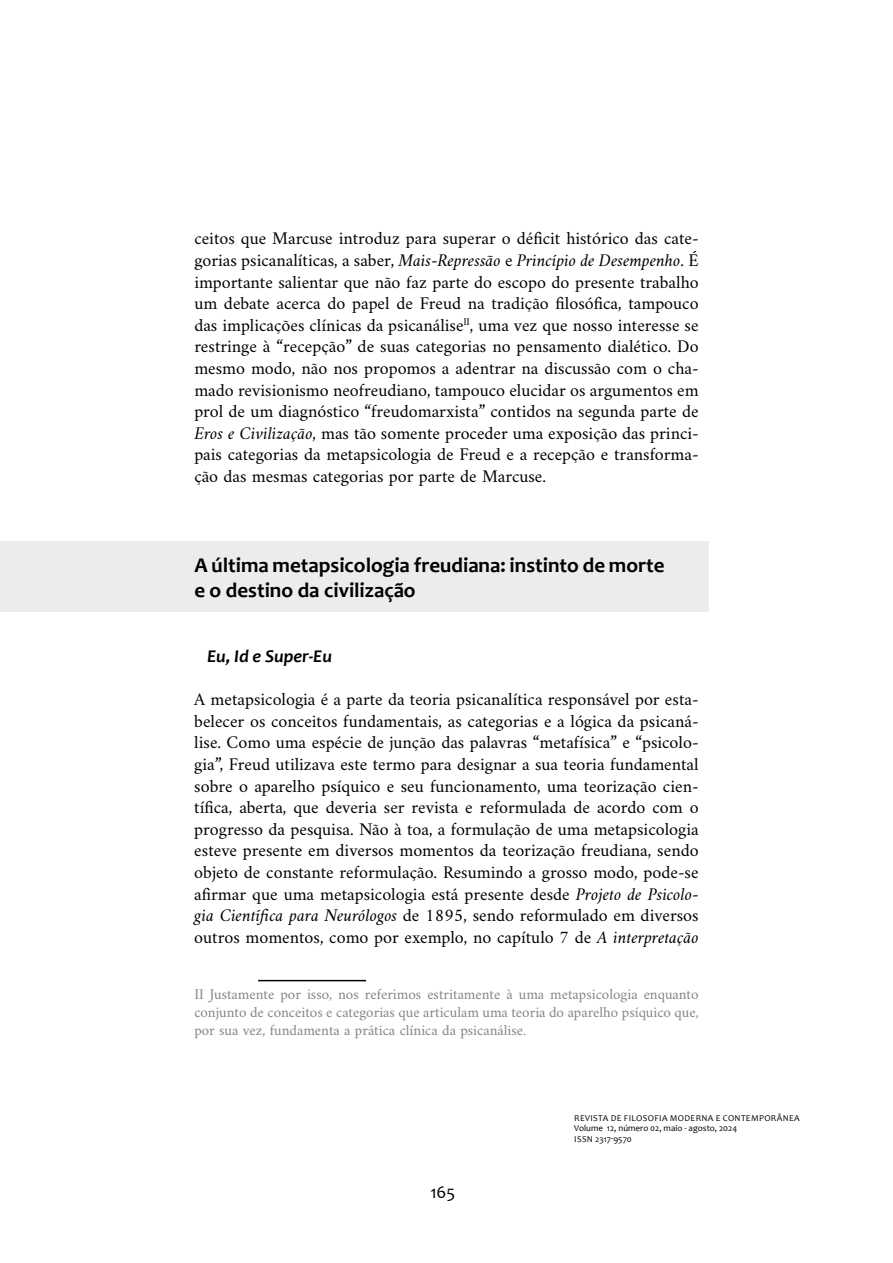
<style>
.page{position:relative;width:893px;height:1263px;background:#fff}
.page>*{position:absolute;margin:0;border:0;box-sizing:border-box;transform-origin:0 0}
.t1{font:700 21px/25.2px "Candara";color:#000}
.t2{font:18px/21.6px "Amiri";color:#000;text-align:justify}
.t3{font:italic 700 18px "Candara";color:#000}
.t4{font:18px "Candara";color:#000}
.t5{font:15px/18px "Amiri";color:#858585;text-align:justify}
.t6{font:9px/10.8px "Candara";letter-spacing:.04em;color:#000}
.s1{font-style:italic}
</style>
<div class="page">
<div style="left:0;top:541px;width:708px;height:70px;background:#edebeb"></div>
<hr style="left:258px;top:980px;width:108px;height:1px;background:#000">
<p class="t2" style="left:194px;top:227px;width:506px">ceitos que Marcuse introduz para superar o déficit histórico das cate&shy;gorias psicanalíticas, a saber, <span class="s1">Mais-Repressão</span> e <span class="s1">Princípio de Desempenho</span>. É importante salientar que não faz parte do escopo do presente trabalho um debate acerca do papel de Freud na tradição filosófica, tampouco das implicações clínicas da psicanálise<sup>II</sup>, uma vez que nosso interesse se restringe à “recepção” de suas categorias no pensamento dialético. Do mesmo modo, não nos propomos a adentrar na discussão com o cha&shy;mado revisionismo neofreudiano, tampouco elucidar os argumentos em prol de um diagnóstico “freudomarxista” contidos na segunda parte de <span class="s1">Eros e Civilização,</span> mas tão somente proceder uma exposição das princi&shy;pais categorias da metapsicologia de Freud e a recepção e transforma&shy;ção das mesmas categorias por parte de Marcuse.</p>
<p class="t1" style="left:194px;top:552px;width:472px">A última metapsicologia freudiana: instinto de morte e o destino da civilização</p>
<p class="t3" style="left:207px;top:645px;width:126px">Eu, Id e Super-Eu</p>
<p class="t2" style="left:194px;top:688px;width:506px">A metapsicologia é a parte da teoria psicanalítica responsável por esta&shy;belecer os conceitos fundamentais, as categorias e a lógica da psicaná&shy;lise. Como uma espécie de junção das palavras “metafísica” e “psicolo&shy;gia”, Freud utilizava este termo para designar a sua teoria fundamental sobre o aparelho psíquico e seu funcionamento, uma teorização cien&shy;tífica, aberta, que deveria ser revista e reformulada de acordo com o progresso da pesquisa. Não à toa, a formulação de uma metapsicologia esteve presente em diversos momentos da teorização freudiana, sendo objeto de constante reformulação. Resumindo a grosso modo, pode-se afirmar que uma metapsicologia está presente desde <span class="s1">Projeto de Psicolo&shy;gia Científica para Neurólogos</span> de 1895, sendo reformulado em diversos outros momentos, como por exemplo, no capítulo 7 de <span class="s1">A interpretação</span></p>
<p class="t5" style="left:194px;top:984px;width:506px">II Justamente por isso, nos referimos estritamente à uma metapsicologia enquanto conjunto de conceitos e categorias que articulam uma teoria do aparelho psíquico que, por sua vez, fundamenta a prática clínica da psicanálise.</p>
<p class="t4" style="left:430px;top:1181px;width:27px">165</p>
<p class="t6" style="left:574px;top:1112px;width:227px">REVISTA DE FILOSOFIA MODERNA E CONTEMPORÂNEA<br>Volume 12, número 02, maio - agosto, 2024<br>ISSN 2317-9570</p>
</div>
